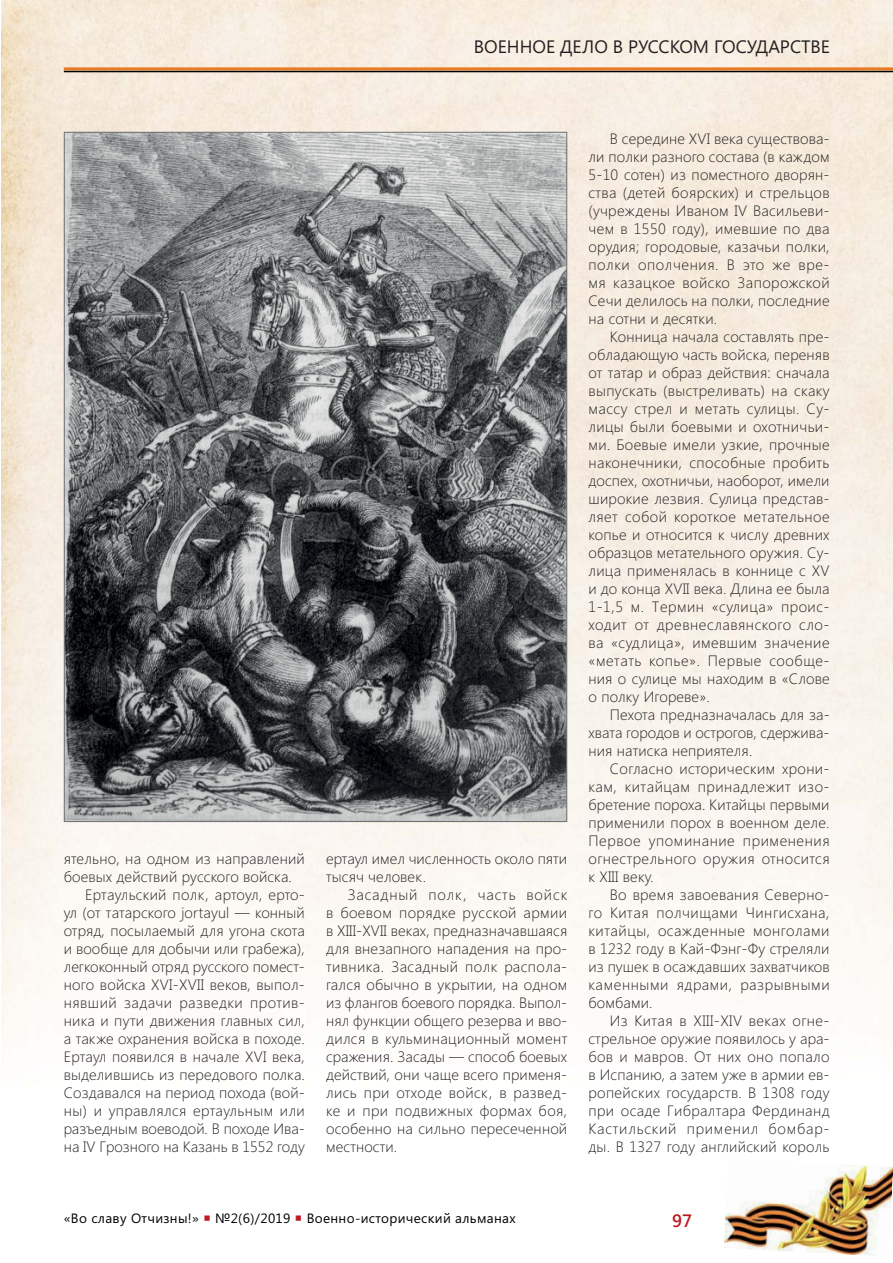
<style>
.page{position:relative;width:893px;height:1263px;background:#fff}
.page>*{position:absolute;margin:0;border:0;box-sizing:border-box;transform-origin:0 0}
.t1{font:18px "Segoe UI";color:#231f20}
.t2{font:600 18px "Segoe UI";color:#bd1a20}
.t3{font:300 15px/18px "Segoe UI";letter-spacing:.01em;color:#231f20;text-align:justify}
.t4{font:300 15px "Segoe UI";letter-spacing:.035em;color:#231f20}
.t5{font:300 15px "Segoe UI";letter-spacing:.03em;color:#231f20}
.t6{font:13.5px "Segoe UI";letter-spacing:.025em;color:#000}
</style>
<div class="page">
<hr style="left:64px;top:67px;width:828px;height:3px;background:#e97a24">
<hr style="left:64px;top:71px;width:828px;height:1px;background:#000">
<img style="left:724px;top:1164px;width:168px;height:92px">
<img style="left:66px;top:134px;width:499px;height:686px">
<p class="t1" style="left:474px;top:36px;width:357px">ВОЕННОЕ ДЕЛО В РУССКОМ ГОСУДАРСТВЕ</p>
<p class="t3" style="left:64px;top:851px;width:242px">ятельно, на одном из направлений</p>
<p class="t3" style="left:64px;top:869px;width:229px">боевых действий русского войска.</p>
<p class="t3" style="left:85px;top:887px;width:221px">Ертаульский полк, артоул, ерто-</p>
<p class="t3" style="left:64px;top:905px;width:242px">ул (от татарского jortayul — конный</p>
<p class="t3" style="left:64px;top:923px;width:242px">отряд, посылаемый для угона скота</p>
<p class="t3" style="left:64px;top:941px;width:242px">и вообще для добычи или грабежа),</p>
<p class="t3" style="left:64px;top:959px;width:242px">легкоконный отряд русского помест-</p>
<p class="t3" style="left:64px;top:977px;width:242px">ного войска XVI-XVII веков, выпол-</p>
<p class="t4" style="left:64px;top:997px;width:242px">нявший задачи разведки против-</p>
<p class="t3" style="left:64px;top:1013px;width:242px">ника и пути движения главных сил,</p>
<p class="t3" style="left:64px;top:1031px;width:242px">а также охранения войска в походе.</p>
<p class="t3" style="left:64px;top:1049px;width:242px">Ертаул появился в начале XVI века,</p>
<p class="t3" style="left:64px;top:1067px;width:242px">выделившись из передового полка.</p>
<p class="t3" style="left:64px;top:1085px;width:242px">Создавался на период похода (вой-</p>
<p class="t5" style="left:64px;top:1105px;width:242px">ны) и управлялся ертаульным или</p>
<p class="t3" style="left:64px;top:1121px;width:242px">разъедным воеводой. В походе Ива-</p>
<p class="t3" style="left:64px;top:1139px;width:242px">на IV Грозного на Казань в 1552 году</p>
<p class="t3" style="left:326px;top:851px;width:242px">ертаул имел численность около пяти тысяч человек.</p>
<p class="t3" style="left:326px;top:887px;width:242px;text-indent:21px">Засадный полк, часть войск в боевом порядке русской армии в XIII-XVII веках, предназначавшаяся для внезапного нападения на про&shy;тивника. Засадный полк распола&shy;гался обычно в укрытии, на одном из флангов боевого порядка. Выпол&shy;нял функции общего резерва и вво&shy;дился в кульминационный момент сражения. Засады — способ боевых действий, они чаще всего применя&shy;лись при отходе войск, в развед&shy;ке и при подвижных формах боя, особенно на сильно пересеченной местности.</p>
<p class="t3" style="left:588px;top:131px;width:242px;text-indent:21px">В середине XVI века существова&shy;ли полки разного состава (в каждом 5-10 сотен) из поместного дворян&shy;ства (детей боярских) и стрельцов (учреждены Иваном IV Васильеви&shy;чем в 1550 году), имевшие по два орудия; городовые, казачьи полки, полки ополчения. В это же вре&shy;мя казацкое войско Запорожской Сечи делилось на полки, последние на сотни и десятки.</p>
<p class="t3" style="left:588px;top:329px;width:242px;text-indent:21px">Конница начала составлять пре&shy;обладающую часть войска, переняв от татар и образ действия: сначала выпускать (выстреливать) на скаку массу стрел и метать сулицы. Су&shy;лицы были боевыми и охотничьи&shy;ми. Боевые имели узкие, прочные наконечники, способные пробить доспех, охотничьи, наоборот, имели широкие лезвия. Сулица представ&shy;ляет собой короткое метательное копье и относится к числу древних образцов метательного оружия. Су&shy;лица применялась в коннице с XV и до конца XVII века. Длина ее была 1-1,5 м. Термин «сулица» проис&shy;ходит от древнеславянского сло&shy;ва «судлица», имевшим значение «метать копье». Первые сообще&shy;ния о сулице мы находим в «Слове о полку Игореве».</p>
<p class="t3" style="left:588px;top:707px;width:242px;text-indent:21px">Пехота предназначалась для за&shy;хвата городов и острогов, сдержива&shy;ния натиска неприятеля.</p>
<p class="t3" style="left:588px;top:761px;width:242px;text-indent:21px">Согласно историческим хрони&shy;кам, китайцам принадлежит изо&shy;бретение пороха. Китайцы первыми применили порох в военном деле.<br>Первое упоминание применения огнестрельного оружия относится к XIII веку.</p>
<p class="t3" style="left:588px;top:887px;width:242px;text-indent:21px">Во время завоевания Северно&shy;го Китая полчищами Чингисхана, китайцы, осажденные монголами в 1232 году в Кай-Фэнг-Фу стреляли из пушек в осаждавших захватчиков каменными ядрами, разрывными бомбами.</p>
<p class="t3" style="left:588px;top:1013px;width:242px;text-indent:21px">Из Китая в XIII-XIV веках огне&shy;стрельное оружие появилось у ара&shy;бов и мавров. От них оно попало в Испанию, а затем уже в армии ев&shy;ропейских государств. В 1308 году при осаде Гибралтара Фердинанд Кастильский применил бомбар&shy;ды. В 1327 году английский король</p>
<p class="t6" style="left:64px;top:1210px;width:453px">«Во славу Отчизны!» №2(6)/2019 Военно-исторический альманах</p>
<p class="t2" style="left:672px;top:1210px;width:21px">97</p>
</div>
